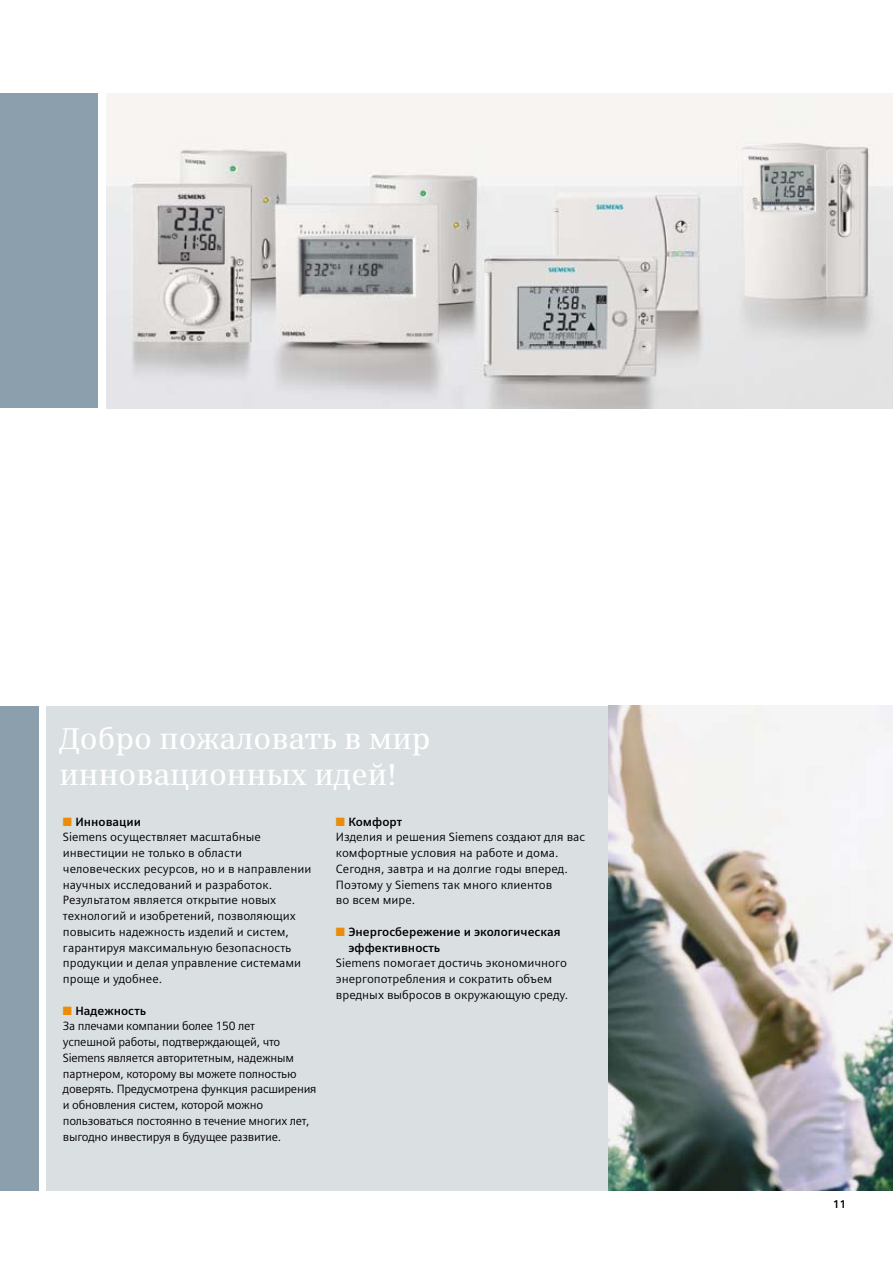
<style>
.page{position:relative;width:893px;height:1263px;background:#fff}
.page>*{position:absolute;margin:0;border:0;box-sizing:border-box;transform-origin:0 0}
.t1{font:600 30px/36px "Siemens Serif OT";color:#fff}
.t2{font:12px/15.8px "Siemens Sans OT";color:#000}
.t3{font:12px/15.8px "Siemens Sans OT";letter-spacing:-.02em;color:#000}
.t4{font:700 12px/15.8px "Siemens Sans OT";color:#000}
.t5{font:700 11.25px "Siemens Sans OT";color:#000}
.s1{color:#ec8c0b}
.s2{font-weight:700}
</style>
<div class="page">
<img style="left:107px;top:94px;width:786px;height:314px">
<div style="left:0;top:94px;width:98px;height:314px;background:#8c9fac"></div>
<div style="left:47px;top:706px;width:561px;height:485px;background:#dadfe2"></div>
<div style="left:0;top:706px;width:38px;height:485px;background:#8c9fac"></div>
<img style="left:608px;top:706px;width:285px;height:485px">
<h1 class="t1" style="left:60px;top:720px;width:373px">Добро пожаловать в мир инновационных идей!</h1>
<p class="t2" style="left:63px;top:814px;width:250px"><span class="s1">■</span> <span class="s2">Инновации<br></span>Siemens осуществляет масштабные инвестиции не только в области человеческих ресурсов, но и в направлении научных исследований и разработок.<br>Результатом является открытие новых технологий и изобретений, позволяющих повысить надежность изделий и систем, гарантируя максимальную безопасность продукции и делая управление системами проще и удобнее.</p>
<p class="t3" style="left:63px;top:1003px;width:255px"><span class="s1">■</span> <span class="s2">Надежность<br></span>За плечами компании более 150 лет<br>успешной работы, подтверждающей, что Siemens является авторитетным, надежным партнером, которому вы можете полностью доверять. Предусмотрена функция расширения и обновления систем, которой можно пользоваться постоянно в течение многих лет, выгодно инвестируя в будущее развитие.</p>
<p class="t2" style="left:336px;top:814px;width:251px"><span class="s1">■</span> <span class="s2">Комфорт<br></span>Изделия и решения Siemens создают для вас комфортные условия на работе и дома.<br>Сегодня, завтра и на долгие годы вперед.<br>Поэтому у Siemens так много клиентов<br>во всем мире.</p>
<p class="t4" style="left:348px;top:924px;width:214px;text-indent:-12px"><span class="s1">■</span> Энергосбережение и экологическая эффективность</p>
<p class="t2" style="left:336px;top:955px;width:234px">Siemens помогает достичь экономичного энергопотребления и сократить объем вредных выбросов в окружающую среду.</p>
<p class="t5" style="left:833px;top:1197px;width:15px">11</p>
</div>
